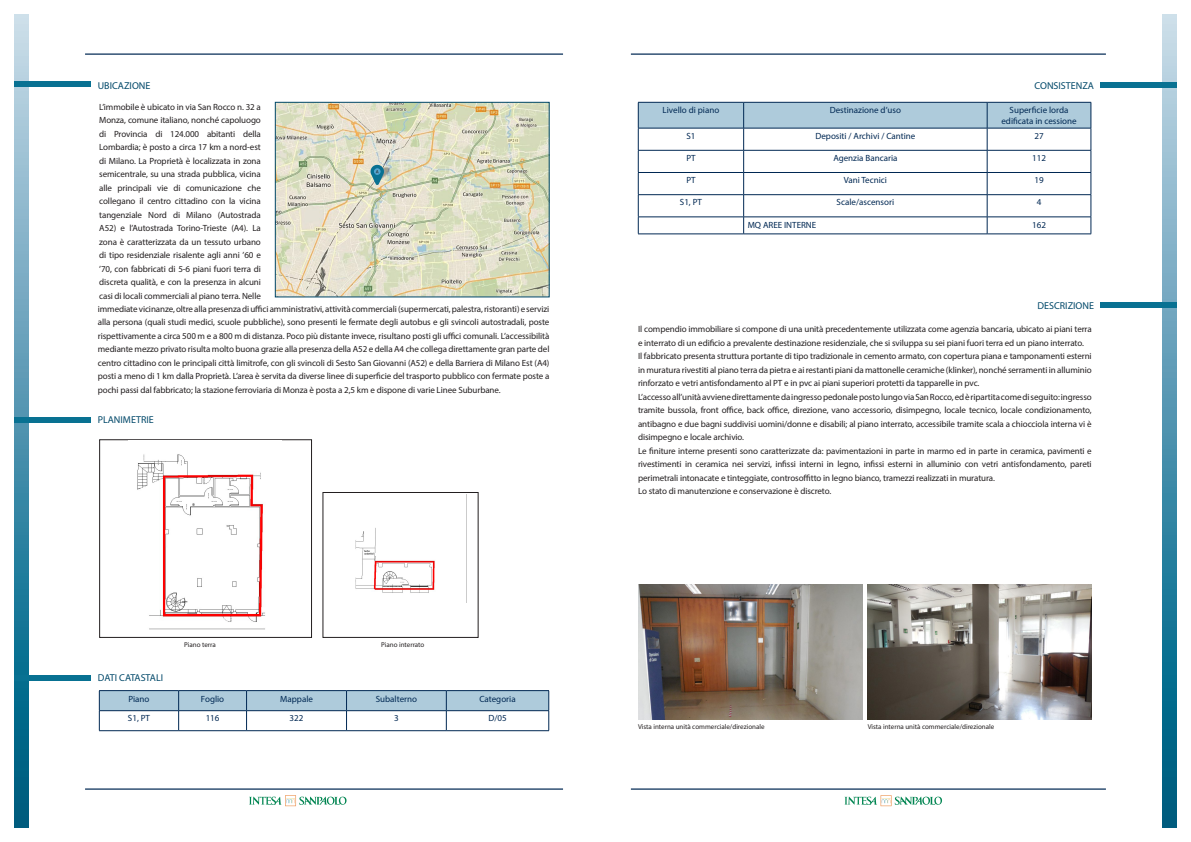
<style>
.page{position:relative;width:1191px;height:842px;background:#fff}
.page>*{position:absolute;margin:0;border:0;box-sizing:border-box;transform-origin:0 0}
.t1{font:10px "Myriad Pro";color:#004869}
.t2{font:9px/13.5px "Myriad Pro";letter-spacing:-.01em;color:#231f20;text-align:justify}
.t3{font:9px/10.8px "Myriad Pro";color:#002853;text-align:center}
.t4{font:7px "Myriad Pro";color:#231f20}
</style>
<div class="page">
<svg style="left:1162px;top:14px;width:14px;height:814px;background:#5396b0"></svg>
<svg style="left:14px;top:14px;width:14px;height:814px;background:#5396b1"></svg>
<hr style="left:85px;top:54px;width:478px;height:1px;background:#002853">
<hr style="left:631px;top:54px;width:475px;height:1px;background:#002853">
<hr style="left:85px;top:789px;width:478px;height:1px;background:#002853">
<hr style="left:631px;top:789px;width:475px;height:1px;background:#002853">
<svg style="left:249px;top:795px;width:97px;height:11px"></svg>
<svg style="left:844px;top:795px;width:98px;height:11px"></svg>
<div style="left:14px;top:81px;width:77px;height:6px;background:#087192"></div>
<div style="left:14px;top:417px;width:77px;height:6px;background:#087192"></div>
<div style="left:1100px;top:302px;width:76px;height:6px;background:#087192"></div>
<div style="left:1100px;top:82px;width:76px;height:5px;background:#087192"></div>
<div style="left:14px;top:675px;width:77px;height:5px;background:#087192"></div>
<img style="left:867px;top:585px;width:224px;height:134px">
<img style="left:638px;top:585px;width:224px;height:134px">
<hr style="left:638px;top:234px;width:105px;height:1px;background:#002853">
<hr style="left:743px;top:234px;width:244px;height:1px;background:#002853">
<hr style="left:987px;top:234px;width:104px;height:1px;background:#002853">
<svg style="left:638px;top:102px;width:453px;height:132px"></svg>
<hr style="left:743px;top:217px;width:244px;height:1px;background:#002853">
<hr style="left:99px;top:690px;width:80px;height:1px;background:#002853">
<hr style="left:179px;top:690px;width:67px;height:1px;background:#002853">
<hr style="left:246px;top:690px;width:100px;height:1px;background:#002853">
<hr style="left:346px;top:690px;width:100px;height:1px;background:#002853">
<hr style="left:446px;top:690px;width:103px;height:1px;background:#002853">
<svg style="left:99px;top:691px;width:450px;height:39px"></svg>
<hr style="left:99px;top:730px;width:80px;height:1px;background:#002853">
<hr style="left:179px;top:730px;width:67px;height:1px;background:#002853">
<hr style="left:246px;top:730px;width:100px;height:1px;background:#002853">
<hr style="left:346px;top:730px;width:100px;height:1px;background:#002853">
<hr style="left:446px;top:730px;width:103px;height:1px;background:#002853">
<img style="left:277px;top:104px;width:270px;height:191px">
<div style="left:275px;top:102px;width:274px;height:195px;border:1px solid #004869"></div>
<svg style="left:370px;top:165px;width:14px;height:20px"></svg>
<div style="left:99px;top:439px;width:213px;height:199px;border:1px solid #231f20"></div>
<img style="left:129px;top:440px;width:152px;height:190px">
<div style="left:322px;top:492px;width:156px;height:146px;border:1px solid #231f20"></div>
<img style="left:356px;top:528px;width:79px;height:65px">
<p class="t1" style="left:98px;top:79px;width:54px">UBICAZIONE</p>
<p class="t2" style="left:99px;top:100px;width:163px">L’immobile è ubicato in via San Rocco n. 32 a Monza, comune italiano, nonché capoluogo di Provincia di 124.000 abitanti della Lombardia; è posto a circa 17 km a nord-est di Milano. La Proprietà è localizzata in zona semicentrale, su una strada pubblica, vicina alle principali vie di comunicazione che collegano il centro cittadino con la vicina tangenziale Nord di Milano (Autostrada A52) e l’Autostrada Torino-Trieste (A4). La zona è caratterizzata da un tessuto urbano di tipo residenziale risalente agli anni ’60 e ’70, con fabbricati di 5-6 piani fuori terra di discreta qualità, e con la presenza in alcuni casi di locali commerciali al piano terra. Nelle</p>
<p class="t2" style="left:98px;top:302px;width:453px">immediate vicinanze, oltre alla presenza di uffici amministrativi, attività commerciali (supermercati, palestra, ristoranti) e servizi alla persona (quali studi medici, scuole pubbliche), sono presenti le fermate degli autobus e gli svincoli autostradali, poste rispettivamente a circa 500 m e a 800 m di distanza. Poco più distante invece, risultano posti gli uffici comunali. L’accessibilità mediante mezzo privato risulta molto buona grazie alla presenza della A52 e della A4 che collega direttamente gran parte del centro cittadino con le principali città limitrofe, con gli svincoli di Sesto San Giovanni (A52) e della Barriera di Milano Est (A4) posti a meno di 1 km dalla Proprietà. L’area è servita da diverse linee di superficie del trasporto pubblico con fermate poste a pochi passi dal fabbricato; la stazione ferroviaria di Monza è posta a 2,5 km e dispone di varie Linee Suburbane.</p>
<p class="t1" style="left:98px;top:414px;width:57px">PLANIMETRIE</p>
<p class="t1" style="left:98px;top:671px;width:67px">DATI CATASTALI</p>
<p class="t4" style="left:184px;top:641px;width:33px">Piano terra</p>
<p class="t4" style="left:381px;top:641px;width:45px">Piano interrato</p>
<p class="t3" style="left:128px;top:693px;width:23px">Piano</p>
<p class="t3" style="left:201px;top:693px;width:25px">Foglio</p>
<p class="t3" style="left:280px;top:693px;width:34px">Mappale</p>
<p class="t3" style="left:376px;top:693px;width:43px">Subalterno</p>
<p class="t3" style="left:479px;top:693px;width:38px">Categoria</p>
<p class="t3" style="left:128px;top:713px;width:24px">S1, PT</p>
<p class="t3" style="left:206px;top:713px;width:15px">116</p>
<p class="t3" style="left:290px;top:713px;width:15px">322</p>
<p class="t3" style="left:394px;top:713px;width:6px">3</p>
<p class="t3" style="left:488px;top:713px;width:20px">D/05</p>
<p class="t1" style="left:1034px;top:79px;width:61px">CONSISTENZA</p>
<p class="t3" style="left:662px;top:105px;width:58px">Livello di piano</p>
<p class="t3" style="left:829px;top:105px;width:73px">Destinazione d’uso</p>
<p class="t3" style="left:1001px;top:105px;width:77px">Superficie lorda edificata in cessione</p>
<p class="t3" style="left:686px;top:130px;width:11px">S1</p>
<p class="t3" style="left:815px;top:130px;width:102px">Depositi / Archivi / Cantine</p>
<p class="t3" style="left:1034px;top:130px;width:11px">27</p>
<p class="t3" style="left:686px;top:152px;width:11px">PT</p>
<p class="t3" style="left:833px;top:152px;width:66px">Agenzia Bancaria</p>
<p class="t3" style="left:1032px;top:152px;width:15px">112</p>
<p class="t3" style="left:686px;top:175px;width:11px">PT</p>
<p class="t3" style="left:843px;top:175px;width:45px">Vani Tecnici</p>
<p class="t3" style="left:1034px;top:175px;width:11px">19</p>
<p class="t3" style="left:680px;top:197px;width:24px">S1, PT</p>
<p class="t3" style="left:836px;top:197px;width:59px">Scale/ascensori</p>
<p class="t3" style="left:1036px;top:197px;width:6px">4</p>
<p class="t3" style="left:747px;top:219px;width:70px">MQ AREE INTERNE</p>
<p class="t3" style="left:1032px;top:219px;width:15px">162</p>
<p class="t1" style="left:1037px;top:299px;width:58px">DESCRIZIONE</p>
<p class="t2" style="left:638px;top:322px;width:455px">Il compendio immobiliare si compone di una unità precedentemente utilizzata come agenzia bancaria, ubicato ai piani terra e interrato di un edificio a prevalente destinazione residenziale, che si sviluppa su sei piani fuori terra ed un piano interrato.</p>
<p class="t2" style="left:638px;top:349px;width:455px">Il fabbricato presenta struttura portante di tipo tradizionale in cemento armato, con copertura piana e tamponamenti esterni in muratura rivestiti al piano terra da pietra e ai restanti piani da mattonelle ceramiche (klinker), nonché serramenti in alluminio rinforzato e vetri antisfondamento al PT e in pvc ai piani superiori protetti da tapparelle in pvc.</p>
<p class="t2" style="left:638px;top:390px;width:455px">L’accesso all’unità avviene direttamente da ingresso pedonale posto lungo via San Rocco, ed è ripartita come di seguito: ingresso tramite bussola, front office, back office, direzione, vano accessorio, disimpegno, locale tecnico, locale condizionamento, antibagno e due bagni suddivisi uomini/donne e disabili; al piano interrato, accessibile tramite scala a chiocciola interna vi è disimpegno e locale archivio.</p>
<p class="t2" style="left:638px;top:444px;width:455px">Le finiture interne presenti sono caratterizzate da: pavimentazioni in parte in marmo ed in parte in ceramica, pavimenti e rivestimenti in ceramica nei servizi, infissi interni in legno, infissi esterni in alluminio con vetri antisfondamento, pareti perimetrali intonacate e tinteggiate, controsoffitto in legno bianco, tramezzi realizzati in muratura.</p>
<p class="t2" style="left:638px;top:484px;width:195px">Lo stato di manutenzione e conservazione è discreto.</p>
<p class="t4" style="left:638px;top:722px;width:128px">Vista interna unità commerciale/direzionale</p>
<p class="t4" style="left:867px;top:722px;width:128px">Vista interna unità commerciale/direzionale</p>
</div>
